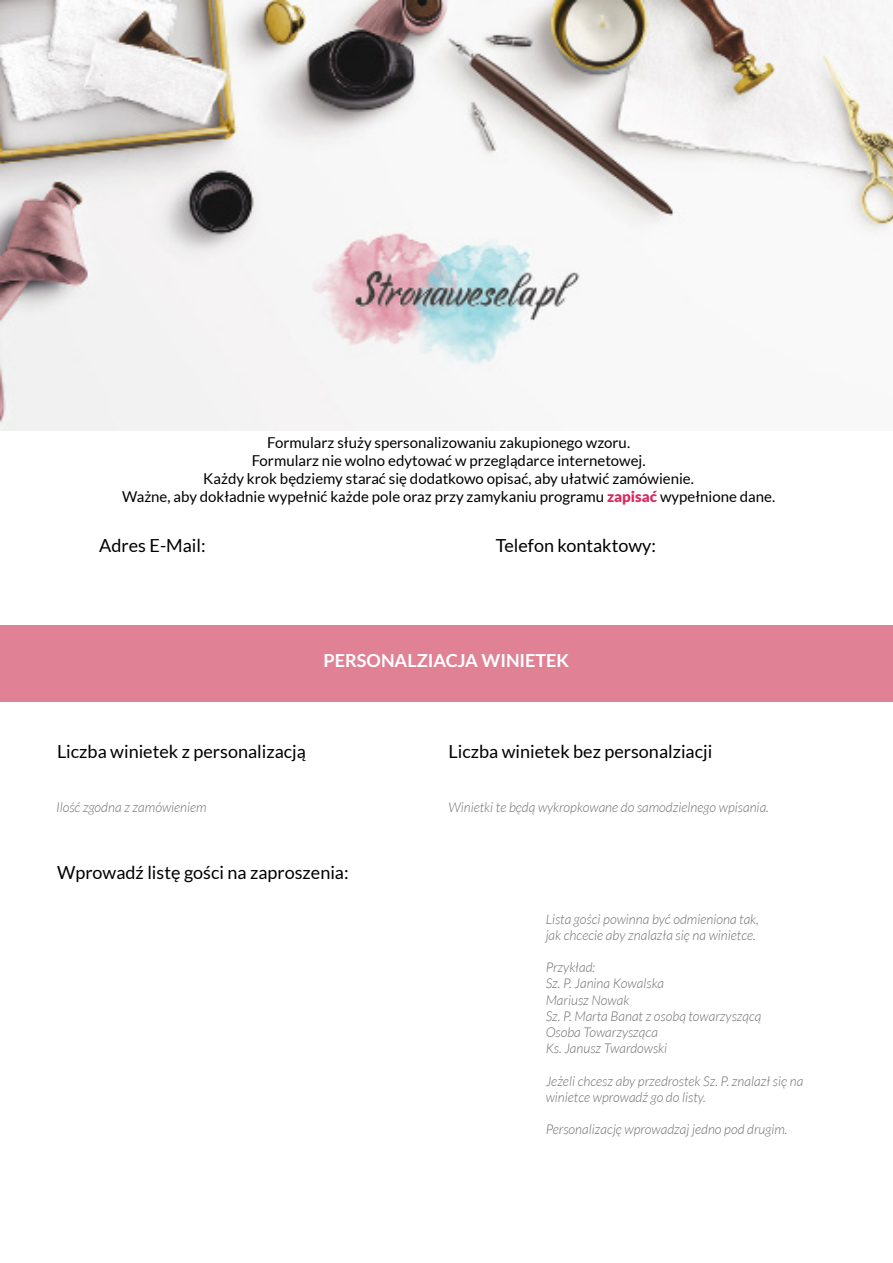
<style>
.page{position:relative;width:893px;height:1263px;background:#fff}
.page>*{position:absolute;margin:0;border:0;box-sizing:border-box;transform-origin:0 0}
.t1{font:18px "Lato";color:#000}
.t2{font:700 18px "Lato";color:#fff}
.t3{font:15px/18px "Lato";color:#000;text-align:center}
.t4{font:italic 300 13.5px/16.2px "Lato";color:#6d6e71}
.s1{font-weight:900;color:#d82b60}
</style>
<div class="page">
<img style="left:0;top:0;width:893px;height:431px">
<div style="left:1px;top:625px;width:892px;height:76px;background:#e08195"></div>
<p class="t3" style="left:122px;top:433px;width:655px">Formularz służy spersonalizowaniu zakupionego wzoru.<br>Formularz nie wolno edytować w przeglądarce internetowej.<br>Każdy krok będziemy starać się dodatkowo opisać, aby ułatwić zamówienie.<br>Ważne, aby dokładnie wypełnić każde pole oraz przy zamykaniu programu <span class="s1">zapisać</span> wypełnione dane.</p>
<h1 class="t1" style="left:99px;top:535px;width:108px">Adres E-Mail:</h1>
<h1 class="t1" style="left:496px;top:535px;width:162px">Telefon kontaktowy:</h1>
<h1 class="t2" style="left:324px;top:650px;width:247px">PERSONALZIACJA WINIETEK</h1>
<h1 class="t1" style="left:57px;top:741px;width:250px">Liczba winietek z personalizacją</h1>
<p class="t4" style="left:56px;top:800px;width:152px">Ilość zgodna z zamówieniem</p>
<h1 class="t1" style="left:448px;top:741px;width:265px">Liczba winietek bez personalziacji</h1>
<p class="t4" style="left:448px;top:800px;width:322px">Winietki te będą wykropkowane do samodzielnego wpisania.</p>
<h1 class="t1" style="left:57px;top:862px;width:293px">Wprowadź listę gości na zaproszenia:</h1>
<p class="t4" style="left:546px;top:911px;width:215px">Lista gości powinna być odmieniona tak, jak chcecie aby znalazła się na winietce.</p>
<p class="t4" style="left:546px;top:960px;width:217px">Przykład:<br>Sz. P. Janina Kowalska<br>Mariusz Nowak<br>Sz. P. Marta Banat z osobą towarzyszącą<br>Osoba Towarzysząca<br>Ks. Janusz Twardowski</p>
<p class="t4" style="left:546px;top:1073px;width:259px">Jeżeli chcesz aby przedrostek Sz. P. znalazł się na winietce wprowadź go do listy.</p>
<p class="t4" style="left:546px;top:1122px;width:243px">Personalizację wprowadzaj jedno pod drugim.</p>
</div>
